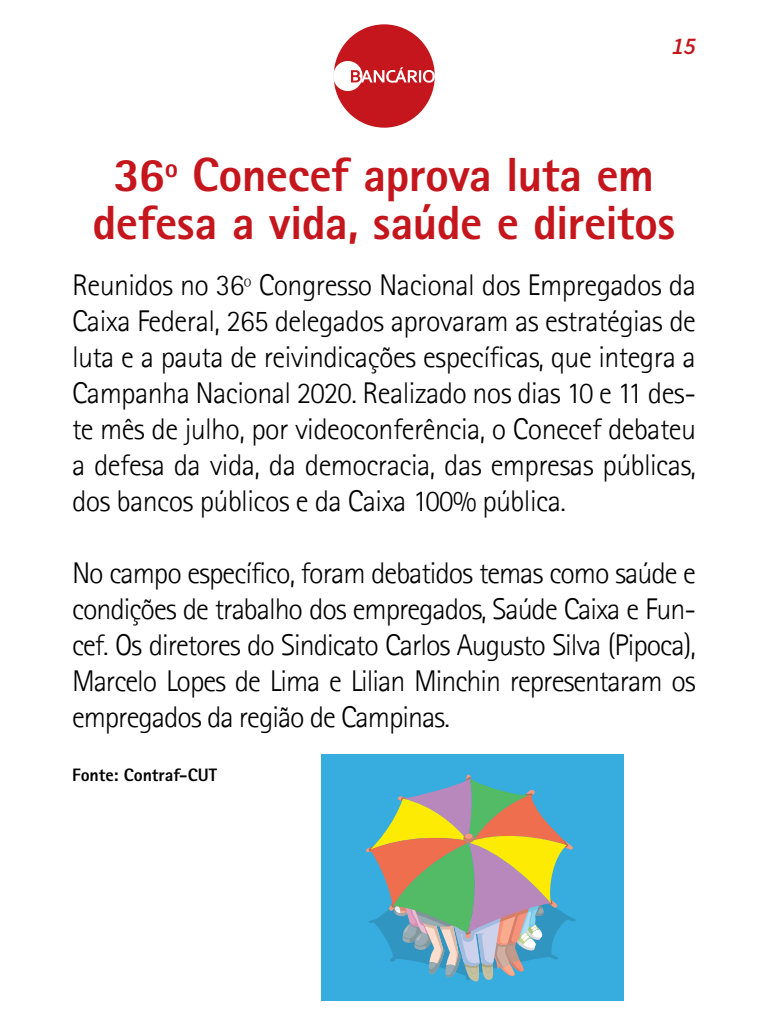
<style>
.page{position:relative;width:768px;height:1024px;background:#fff}
.page>*{position:absolute;margin:0;border:0;box-sizing:border-box;transform-origin:0 0}
.t1{font:800 48px/48px "Agfa Rotis Sans Serif";letter-spacing:-.015em;color:#c4161c;text-align:center}
.t2{font:300 30px/36px "Agfa Rotis Sans Serif";letter-spacing:-.035em;color:#000;text-align:justify}
.t3{font:italic 600 24px "Source Sans Pro";color:#c4161c}
.t4{font:800 18px "Agfa Rotis Sans Serif";color:#000}
</style>
<div class="page">
<div style="left:334px;top:24px;width:101px;height:104px;background:#c4161c;border-radius:50%"></div>
<div style="left:333px;top:61px;width:30px;height:30px;background:#fff;border-radius:50%"></div>
<svg style="left:351px;top:67px;width:84px;height:16px"></svg>
<div style="left:321px;top:754px;width:302px;height:247px;background:#37acde"></div>
<svg style="left:366px;top:774px;width:210px;height:208px"></svg>
<div style="left:464px;top:834px;width:10px;height:9px;background:#d07e68;border-radius:50%"></div>
<div style="left:465px;top:834px;width:8px;height:5px;background:#f49a80;border-radius:50%"></div>
<p class="t3" style="left:672px;top:31px;width:25px">15</p>
<h1 class="t1" style="left:93px;top:150px;width:584px">36º Conecef aprova luta em defesa a vida, saúde e direitos</h1>
<p class="t2" style="left:72px;top:267px;width:626px">Reunidos no 36º Congresso Nacional dos Empregados da Caixa Federal, 265 delegados aprovaram as estratégias de luta e a pauta de reivindicações específicas, que integra a Campanha Nacional 2020. Realizado nos dias 10 e 11 des&shy;te mês de julho, por videoconferência, o Conecef debateu a defesa da vida, da democracia, das empresas públicas, dos bancos públicos e da Caixa 100% pública.</p>
<p class="t2" style="left:72px;top:555px;width:626px">No campo específico, foram debatidos temas como saúde e condições de trabalho dos empregados, Saúde Caixa e Fun&shy;cef. Os diretores do Sindicato Carlos Augusto Silva (Pipoca), Marcelo Lopes de Lima e Lilian Minchin representaram os empregados da região de Campinas.</p>
<p class="t4" style="left:72px;top:763px;width:147px">Fonte: Contraf-CUT</p>
</div>
